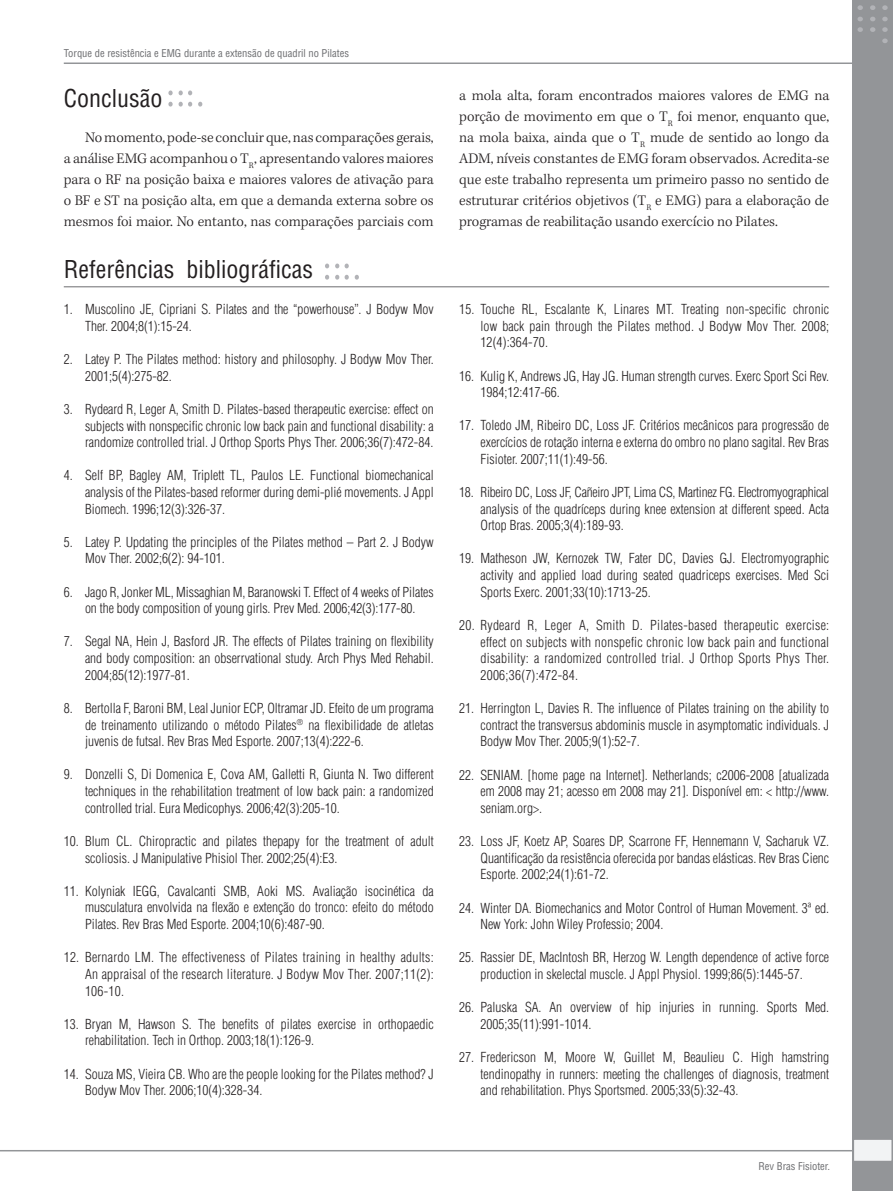
<style>
.page{position:relative;width:893px;height:1191px;background:#fff}
.page>*{position:absolute;margin:0;border:0;box-sizing:border-box;transform-origin:0 0}
.z05_3_referencias-ti{font:condensed 24px "Helvetica LT Std";color:#231f20}
.z04_0_Sub1{font:condensed 24px "Helvetica LT Std";color:#231f20}
.z05_0_texto_txt{font:300 15px/21px "Kepler Std";letter-spacing:-.005em;color:#231f20;text-align:justify}
.z05_4_referencias{font:300 condensed 13.5px/16.6px "Helvetica LT Std";color:#231f20;text-align:justify}
.t1{font:condensed 10.5px "Helvetica LT Std";color:#6c6d70}
</style>
<div class="page">
<svg style="left:198px;top:102px;width:4px;height:5px"></svg>
<svg style="left:179px;top:102px;width:13px;height:5px"></svg>
<svg style="left:168px;top:102px;width:5px;height:5px"></svg>
<svg style="left:179px;top:90px;width:13px;height:5px"></svg>
<svg style="left:168px;top:90px;width:5px;height:5px"></svg>
<hr style="left:0;top:1150px;width:879px;height:1px;background:#939598">
<hr style="left:64px;top:62px;width:810px;height:2px;background:#939598">
<div style="left:853px;top:0;width:40px;height:1191px;background:#939598"></div>
<svg style="left:857px;top:27px;width:6px;height:5px"></svg>
<svg style="left:857px;top:17px;width:6px;height:4px"></svg>
<svg style="left:857px;top:5px;width:6px;height:5px"></svg>
<svg style="left:870px;top:27px;width:5px;height:5px"></svg>
<svg style="left:870px;top:17px;width:5px;height:4px"></svg>
<svg style="left:870px;top:5px;width:5px;height:5px"></svg>
<svg style="left:882px;top:27px;width:6px;height:5px"></svg>
<svg style="left:882px;top:38px;width:6px;height:5px"></svg>
<svg style="left:882px;top:17px;width:6px;height:4px"></svg>
<svg style="left:882px;top:5px;width:6px;height:5px"></svg>
<hr style="left:64px;top:286px;width:765px;height:1px;background:#6c6d70">
<svg style="left:355px;top:275px;width:4px;height:5px"></svg>
<svg style="left:345px;top:275px;width:4px;height:5px"></svg>
<svg style="left:335px;top:275px;width:4px;height:5px"></svg>
<svg style="left:325px;top:275px;width:4px;height:5px"></svg>
<svg style="left:345px;top:263px;width:4px;height:5px"></svg>
<svg style="left:335px;top:263px;width:4px;height:5px"></svg>
<svg style="left:325px;top:263px;width:4px;height:5px"></svg>
<div style="left:853px;top:1139px;width:39px;height:22px;background:#f2f3f4"></div>
<div style="left:853px;top:1138px;width:40px;height:24px;border:2px solid #939598"></div>
<p class="t1" style="left:64px;top:46px;width:287px">Torque de resistência e EMG durante a extensão de quadril no Pilates</p>
<p class="z04_0_Sub1" style="left:64px;top:83px;width:100px">Conclusão</p>
<p class="z05_0_texto_txt" style="left:64px;top:127px;width:372px;text-indent:21px">No momento, pode-se concluir que, nas comparações gerais, a análise EMG acompanhou o T<sub>R</sub>, apresentando valores maiores para o RF na posição baixa e maiores valores de ativação para o BF e ST na posição alta, em que a demanda externa sobre os mesmos foi maior. No entanto, nas comparações parciais com</p>
<p class="z05_3_referencias-ti" style="left:64px;top:254px;width:251px">Referências bibliográficas</p>
<p class="z05_4_referencias" style="left:85px;top:301px;width:350px;text-indent:-21px">1. Muscolino JE, Cipriani S. Pilates and the ‘‘powerhouse’’. J Bodyw Mov<br>Ther. 2004;8(1):15-24.</p>
<p class="z05_4_referencias" style="left:85px;top:351px;width:350px;text-indent:-21px">2. Latey P. The Pilates method: history and philosophy. J Bodyw Mov Ther.<br>2001;5(4):275-82.</p>
<p class="z05_4_referencias" style="left:85px;top:400px;width:350px;text-indent:-21px">3. Rydeard R, Leger A, Smith D. Pilates-based therapeutic exercise: effect on subjects with nonspecific chronic low back pain and functional disability: a randomize controlled trial. J Orthop Sports Phys Ther. 2006;36(7):472-84.</p>
<p class="z05_4_referencias" style="left:85px;top:467px;width:350px;text-indent:-21px">4. Self BP, Bagley AM, Triplett TL, Paulos LE. Functional biomechanical analysis of the Pilates-based reformer during demi-plié movements. J Appl Biomech. 1996;12(3):326-37.</p>
<p class="z05_4_referencias" style="left:85px;top:533px;width:350px;text-indent:-21px">5. Latey P. Updating the principles of the Pilates method – Part 2. J Bodyw<br>Mov Ther. 2002;6(2): 94-101.</p>
<p class="z05_4_referencias" style="left:64px;top:583px;width:371px;text-align:center">6. Jago R, Jonker ML, Missaghian M, Baranowski T. Effect of 4 weeks of Pilates on the body composition of young girls. Prev Med. 2006;42(3):177-80.</p>
<p class="z05_4_referencias" style="left:85px;top:633px;width:350px;text-indent:-21px">7. Segal NA, Hein J, Basford JR. The effects of Pilates training on flexibility and body composition: an obserrvational study. Arch Phys Med Rehabil.<br>2004;85(12):1977-81.</p>
<p class="z05_4_referencias" style="left:85px;top:699px;width:350px;text-indent:-21px">8. Bertolla F, Baroni BM, Leal Junior ECP, Oltramar JD. Efeito de um programa de treinamento utilizando o método Pilates<sup>®</sup> na flexibilidade de atletas juvenis de futsal. Rev Bras Med Esporte. 2007;13(4):222-6.</p>
<p class="z05_4_referencias" style="left:85px;top:766px;width:350px;text-indent:-21px">9. Donzelli S, Di Domenica E, Cova AM, Galletti R, Giunta N. Two different techniques in the rehabilitation treatment of low back pain: a randomized controlled trial. Eura Medicophys. 2006;42(3):205-10.</p>
<p class="z05_4_referencias" style="left:85px;top:832px;width:350px;text-indent:-21px">10. Blum CL. Chiropractic and pilates thepapy for the treatment of adult scoliosis. J Manipulative Phisiol Ther. 2002;25(4):E3.</p>
<p class="z05_4_referencias" style="left:85px;top:882px;width:350px;text-indent:-21px">11. Kolyniak IEGG, Cavalcanti SMB, Aoki MS. Avaliação isocinética da musculatura envolvida na flexão e extenção do tronco: efeito do método Pilates. Rev Bras Med Esporte. 2004;10(6):487-90.</p>
<p class="z05_4_referencias" style="left:85px;top:949px;width:350px;text-indent:-21px">12. Bernardo LM. The effectiveness of Pilates training in healthy adults:<br>An appraisal of the research literature. J Bodyw Mov Ther. 2007;11(2):<br>106-10.</p>
<p class="z05_4_referencias" style="left:85px;top:1015px;width:350px;text-indent:-21px">13. Bryan M, Hawson S. The benefits of pilates exercise in orthopaedic rehabilitation. Tech in Orthop. 2003;18(1):126-9.</p>
<p class="z05_4_referencias" style="left:85px;top:1065px;width:350px;text-indent:-21px">14. Souza MS, Vieira CB. Who are the people looking for the Pilates method? J<br>Bodyw Mov Ther. 2006;10(4):328-34.</p>
<p class="z05_0_texto_txt" style="left:459px;top:85px;width:371px">a mola alta, foram encontrados maiores valores de EMG na porção de movimento em que o T<sub>R</sub> foi menor, enquanto que, na mola baixa, ainda que o T<sub>R</sub> mude de sentido ao longo da ADM, níveis constantes de EMG foram observados. Acredita-se que este trabalho representa um primeiro passo no sentido de estruturar critérios objetivos (T<sub>R</sub> e EMG) para a elaboração de programas de reabilitação usando exercício no Pilates.</p>
<p class="z05_4_referencias" style="left:480px;top:301px;width:350px;text-indent:-21px">15. Touche RL, Escalante K, Linares MT. Treating non-specific chronic low back pain through the Pilates method. J Bodyw Mov Ther. 2008; 12(4):364-70.</p>
<p class="z05_4_referencias" style="left:480px;top:367px;width:350px;text-indent:-21px">16. Kulig K, Andrews JG, Hay JG. Human strength curves. Exerc Sport Sci Rev.<br>1984;12:417-66.</p>
<p class="z05_4_referencias" style="left:480px;top:417px;width:350px;text-indent:-21px">17. Toledo JM, Ribeiro DC, Loss JF. Critérios mecânicos para progressão de exercícios de rotação interna e externa do ombro no plano sagital. Rev Bras Fisioter. 2007;11(1):49-56.</p>
<p class="z05_4_referencias" style="left:480px;top:483px;width:350px;text-indent:-21px">18. Ribeiro DC, Loss JF, Cañeiro JPT, Lima CS, Martinez FG. Electromyographical analysis of the quadríceps during knee extension at different speed. Acta Ortop Bras. 2005;3(4):189-93.</p>
<p class="z05_4_referencias" style="left:480px;top:550px;width:350px;text-indent:-21px">19. Matheson JW, Kernozek TW, Fater DC, Davies GJ. Electromyographic activity and applied load during seated quadriceps exercises. Med Sci Sports Exerc. 2001;33(10):1713-25.</p>
<p class="z05_4_referencias" style="left:480px;top:616px;width:350px;text-indent:-21px">20. Rydeard R, Leger A, Smith D. Pilates-based therapeutic exercise: effect on subjects with nonspefic chronic low back pain and functional disability: a randomized controlled trial. J Orthop Sports Phys Ther.<br>2006;36(7):472-84.</p>
<p class="z05_4_referencias" style="left:480px;top:700px;width:350px;text-indent:-21px">21. Herrington L, Davies R. The influence of Pilates training on the ability to contract the transversus abdominis muscle in asymptomatic individuals. J Bodyw Mov Ther. 2005;9(1):52-7.</p>
<p class="z05_4_referencias" style="left:480px;top:766px;width:350px;text-indent:-21px">22. SENIAM. [home page na Internet]. Netherlands; c2006-2008 [atualizada em 2008 may 21; acesso em 2008 may 21]. Disponível em: &lt; http://www. seniam.org&gt;.</p>
<p class="z05_4_referencias" style="left:480px;top:832px;width:350px;text-indent:-21px">23. Loss JF, Koetz AP, Soares DP, Scarrone FF, Hennemann V, Sacharuk VZ.<br>Quantificação da resistência oferecida por bandas elásticas. Rev Bras Cienc Esporte. 2002;24(1):61-72.</p>
<p class="z05_4_referencias" style="left:480px;top:899px;width:350px;text-indent:-21px">24. Winter DA. Biomechanics and Motor Control of Human Movement. 3ª ed.<br>New York: John Wiley Professio; 2004.</p>
<p class="z05_4_referencias" style="left:459px;top:949px;width:371px;text-align:center">25. Rassier DE, MacIntosh BR, Herzog W. Length dependence of active force production in skelectal muscle. J Appl Physiol. 1999;86(5):1445-57.</p>
<p class="z05_4_referencias" style="left:480px;top:998px;width:350px;text-indent:-21px">26. Paluska SA. An overview of hip injuries in running. Sports Med.<br>2005;35(11):991-1014.</p>
<p class="z05_4_referencias" style="left:480px;top:1048px;width:350px;text-indent:-21px">27. Fredericson M, Moore W, Guillet M, Beaulieu C. High hamstring tendinopathy in runners: meeting the challenges of diagnosis, treatment and rehabilitation. Phys Sportsmed. 2005;33(5):32-43.</p>
<p class="t1" style="left:758px;top:1160px;width:73px">Rev Bras Fisioter.</p>
</div>
